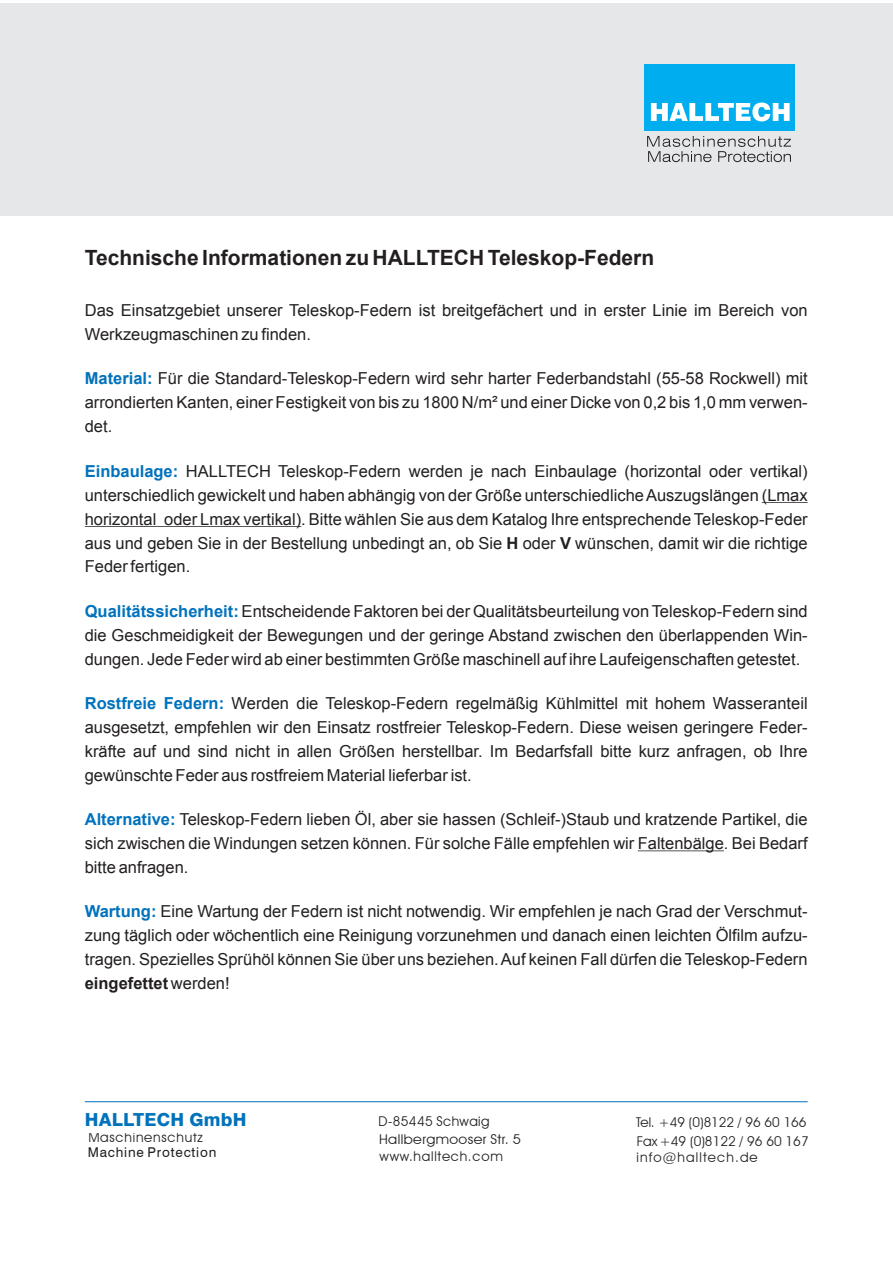
<style>
.page{position:relative;width:893px;height:1263px;background:#fff}
.page>*{position:absolute;margin:0;border:0;box-sizing:border-box;transform-origin:0 0}
.t1{font:700 21px "Arial";color:#231f20}
.t2{font:800 18px "Swiss 721 BT";letter-spacing:.015em;color:#0072bc}
.t3{font:16.5px/24px "Arial";color:#231f20;text-align:justify}
.t4{font:700 16.5px "Arial";color:#0072bc}
.t5{font:13.5px "Avant Garde IT Cby BT";color:#231f20}
.t6{font:13.5px/18.3px "Avant Garde IT Cby BT";letter-spacing:.03em;color:#231f20}
.t7{font:13.5px "Avant Garde IT Cby BT";letter-spacing:.055em;color:#231f20}
.t8{font:13.5px "Swiss 721 BT";letter-spacing:.06em;color:#231f20}
.t9{font:13.5px "Avant Garde IT Cby BT";letter-spacing:.085em;color:#231f20}
.s1{font-weight:700;color:#0072bc}
.s2{font-weight:700}
</style>
<div class="page">
<div style="left:0;top:3px;width:892px;height:213px;background:#e6e7e9"></div>
<hr style="left:762px;top:502px;width:46px;height:1px;background:#231f20">
<hr style="left:85px;top:526px;width:216px;height:1px;background:#231f20">
<hr style="left:638px;top:850px;width:86px;height:1px;background:#231f20">
<hr style="left:85px;top:1101px;width:723px;height:1px;background:#0072bc">
<div style="left:645px;top:64px;width:150px;height:66px;background:#00aeef"></div>
<svg style="left:651px;top:103px;width:139px;height:18px"></svg>
<svg style="left:647px;top:136px;width:144px;height:26px"></svg>
<p class="t1" style="left:85px;top:249px;width:571px">Technische Informationen zu HALLTECH Teleskop-Federn</p>
<p class="t3" style="left:85px;top:300px;width:724px">Das Einsatzgebiet unserer Teleskop-Federn ist breitgefächert und in erster Linie im Bereich von<br>Werkzeugmaschinen zu finden.</p>
<p class="t3" style="left:85px;top:368px;width:724px"><span class="s1">Material:</span> Für die Standard-Teleskop-Federn wird sehr harter Federbandstahl (55-58 Rockwell) mit arrondierten Kanten, einer Festigkeit von bis zu 1800 N/m² und einer Dicke von 0,2 bis 1,0 mm verwen&shy;det.</p>
<p class="t3" style="left:85px;top:460px;width:724px;text-indent:101px">HALLTECH Teleskop-Federn werden je nach Einbaulage (horizontal oder vertikal) unterschiedlich gewickelt und haben abhängig von der Größe unterschiedliche Auszugslängen (Lmax horizontal oder Lmax vertikal). Bitte wählen Sie aus dem Katalog Ihre entsprechende Teleskop-Feder aus und geben Sie in der Bestellung unbedingt an, ob Sie <span class="s2">H</span> oder <span class="s2">V</span> wünschen, damit wir die richtige Feder fertigen.</p>
<p class="t3" style="left:85px;top:600px;width:724px"><span class="s1">Qualitätssicherheit:</span> Entscheidende Faktoren bei der Qualitätsbeurteilung von Teleskop-Federn sind die Geschmeidigkeit der Bewegungen und der geringe Abstand zwischen den überlappenden Win&shy;dungen. Jede Feder wird ab einer bestimmten Größe maschinell auf ihre Laufeigenschaften getestet.</p>
<p class="t3" style="left:85px;top:693px;width:724px"><span class="s1">Rostfreie Federn:</span> Werden die Teleskop-Federn regelmäßig Kühlmittel mit hohem Wasseranteil ausgesetzt, empfehlen wir den Einsatz rostfreier Teleskop-Federn. Diese weisen geringere Feder&shy;kräfte auf und sind nicht in allen Größen herstellbar. Im Bedarfsfall bitte kurz anfragen, ob Ihre gewünschte Feder aus rostfreiem Material lieferbar ist.</p>
<p class="t3" style="left:85px;top:809px;width:724px"><span class="s1">Alternative:</span> Teleskop-Federn lieben Öl, aber sie hassen (Schleif-)Staub und kratzende Partikel, die sich zwischen die Windungen setzen können. Für solche Fälle empfehlen wir Faltenbälge. Bei Bedarf bitte anfragen.</p>
<p class="t3" style="left:85px;top:901px;width:724px"><span class="s1">Wartung:</span> Eine Wartung der Federn ist nicht notwendig. Wir empfehlen je nach Grad der Verschmut&shy;zung täglich oder wöchentlich eine Reinigung vorzunehmen und danach einen leichten Ölfilm aufzu&shy;tragen. Spezielles Sprühöl können Sie über uns beziehen. Auf keinen Fall dürfen die Teleskop-Federn <span class="s2">eingefettet</span> werden!</p>
<p class="t4" style="left:85px;top:465px;width:95px">Einbaulage:</p>
<p class="t2" style="left:85px;top:1112px;width:163px">HALLTECH GmbH</p>
<p class="t8" style="left:88px;top:1147px;width:130px">Machine Protection</p>
<p class="t7" style="left:88px;top:1131px;width:116px">Maschinenschutz</p>
<p class="t6" style="left:379px;top:1113px;width:144px">D-85445 Schwaig<br>Hallbergmooser Str. 5</p>
<p class="t7" style="left:380px;top:1151px;width:125px">www.halltech.com</p>
<p class="t5" style="left:636px;top:1117px;width:172px">Tel. +49 (0)8122 / 96 60 166</p>
<p class="t9" style="left:636px;top:1152px;width:123px">info@halltech.de</p>
<p class="t5" style="left:637px;top:1136px;width:173px">Fax +49 (0)8122 / 96 60 167</p>
</div>
